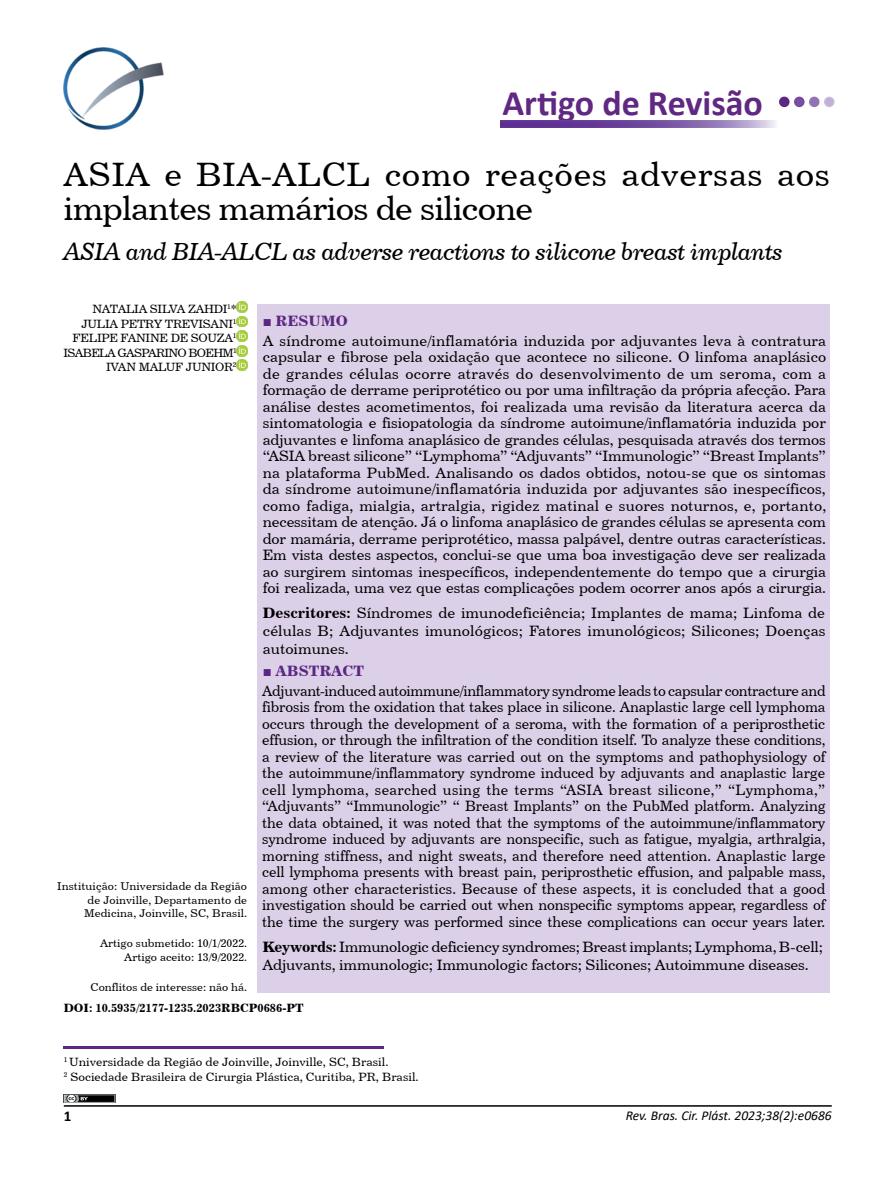
<style>
.page{position:relative;width:893px;height:1191px;background:#fff}
.page>*{position:absolute;margin:0;border:0;box-sizing:border-box;transform-origin:0 0}
.t1{font:700 36px "Calibri";color:#602883}
.t2{font:33.75px/34.5px "Century 731 BT Roman A";letter-spacing:.015em;color:#000}
.t3{font:24.75px "Century 731 BT Italic A";letter-spacing:-.03em;color:#000}
.t4{font:15px/16.5px "Century 731 BT Roman A";letter-spacing:-.01em;color:#000;text-align:justify}
.t5{font:15px/16.5px "Century 731 BT Roman A";letter-spacing:-.01em;color:#000;text-align:justify;scale:.95 1}
.t6{font:15px "Century 731 BT Bold A";color:#5c2783}
.t7{font:700 15px "Calibri";color:#000}
.t8{font:italic 13.5px "Calibri";color:#000}
.t9{font:12px/15px "Century 731 BT Roman A";color:#000}
.t10{font:12px/14.4px "Century 731 BT Roman A";letter-spacing:-.025em;color:#000;text-align:right}
.t11{font:12px "Century 731 BT Bold A";color:#000}
.t12{font:11.25px/13.5px "Century 731 BT Roman A";letter-spacing:.01em;color:#000;text-align:right}
.s1{font-family:"Times New Roman";font-weight:700}
.s2{font-family:"Century 731 BT Bold A"}
</style>
<div class="page">
<hr style="left:64px;top:1105px;width:768px;height:1px;background:#000">
<svg style="left:236px;top:302px;width:11px;height:68px"></svg>
<img style="left:63px;top:47px;width:101px;height:82px">
<div style="left:258px;top:304px;width:572px;height:688px;background:#dbd0e7"></div>
<hr style="left:64px;top:1046px;width:320px;height:2px;background:#5c2783">
<img style="left:64px;top:1094px;width:51px;height:9px">
<img style="left:501px;top:121px;width:275px;height:7px">
<div style="left:780px;top:97px;width:9px;height:9px;background:#5c2783;border-radius:50%"></div>
<div style="left:779px;top:97px;width:11px;height:10px;border:2px solid #5c2783;border-radius:50%"></div>
<div style="left:795px;top:97px;width:9px;height:9px;background:#7551a1;border-radius:50%"></div>
<div style="left:794px;top:97px;width:11px;height:10px;border:2px solid #794897;border-radius:50%"></div>
<div style="left:810px;top:97px;width:9px;height:9px;background:#8f73b4;border-radius:50%"></div>
<div style="left:809px;top:97px;width:11px;height:10px;border:2px solid #9774b1;border-radius:50%"></div>
<div style="left:825px;top:97px;width:9px;height:9px;background:#beb0d6;border-radius:50%"></div>
<div style="left:824px;top:97px;width:11px;height:10px;border:2px solid #c9bbdd;border-radius:50%"></div>
<h1 class="t1" style="left:502px;top:78px;width:262px">Artigo de Revisão</h1>
<h2 class="t2" style="left:63px;top:156px;width:768px">ASIA e BIA-ALCL como reações adversas aos implantes mamários de silicone</h2>
<h3 class="t3" style="left:63px;top:236px;width:721px">ASIA and BIA-ALCL as adverse reactions to silicone breast implants</h3>
<p class="t10" style="left:64px;top:302px;width:175px">NATALIA SILVA ZAHDI<sup>1</sup>*<br>JULIA PETRY TREVISANI<sup>1<br></sup>FELIPE FANINE DE SOUZA<sup>1<br></sup>ISABELA GASPARINO BOEHM<sup>1<br></sup>IVAN MALUF JUNIOR<sup>2</sup></p>
<p class="t12" style="left:57px;top:879px;width:191px">Instituição: Universidade da Região de Joinville, Departamento de<br>Medicina, Joinville, SC, Brasil.</p>
<p class="t12" style="left:100px;top:936px;width:148px">Artigo submetido: 10/1/2022.<br>Artigo aceito: 13/9/2022.</p>
<p class="t12" style="left:91px;top:980px;width:158px">Conflitos de interesse: não há.</p>
<p class="t6" style="left:263px;top:312px;width:87px"><span class="s1">■</span> RESUMO</p>
<p class="t4" style="left:263px;top:332px;width:565px">A síndrome autoimune/inflamatória induzida por adjuvantes leva à contratura capsular e fibrose pela oxidação que acontece no silicone. O linfoma anaplásico de grandes células ocorre através do desenvolvimento de um seroma, com a formação de derrame periprotético ou por uma infiltração da própria afecção. Para análise destes acometimentos, foi realizada uma revisão da literatura acerca da sintomatologia e fisiopatologia da síndrome autoimune/inflamatória induzida por adjuvantes e linfoma anaplásico de grandes células, pesquisada através dos termos “ASIA breast silicone” “Lymphoma” “Adjuvants” “Immunologic” “Breast Implants” na plataforma PubMed. Analisando os dados obtidos, notou-se que os sintomas da síndrome autoimune/inflamatória induzida por adjuvantes são inespecíficos, como fadiga, mialgia, artralgia, rigidez matinal e suores noturnos, e, portanto, necessitam de atenção. Já o linfoma anaplásico de grandes células se apresenta com dor mamária, derrame periprotético, massa palpável, dentre outras características.<br>Em vista destes aspectos, conclui-se que uma boa investigação deve ser realizada ao surgirem sintomas inespecíficos, independentemente do tempo que a cirurgia foi realizada, uma vez que estas complicações podem ocorrer anos após a cirurgia.</p>
<p class="t4" style="left:263px;top:603px;width:564px;line-height:18px"><span class="s2">Descritores:</span> Síndromes de imunodeficiência; Implantes de mama; Linfoma de células B; Adjuvantes imunológicos; Fatores imunológicos; Silicones; Doenças autoimunes.</p>
<p class="t6" style="left:263px;top:662px;width:103px"><span class="s1">■</span> ABSTRACT</p>
<p class="t5" style="left:262px;top:682px;width:595px">Adjuvant-induced autoimmune/inflammatory syndrome leads to capsular contracture and fibrosis from the oxidation that takes place in silicone. Anaplastic large cell lymphoma occurs through the development of a seroma, with the formation of a periprosthetic effusion, or through the infiltration of the condition itself. To analyze these conditions, a review of the literature was carried out on the symptoms and pathophysiology of the autoimmune/inflammatory syndrome induced by adjuvants and anaplastic large cell lymphoma, searched using the terms “ASIA breast silicone,” “Lymphoma,” “Adjuvants” “Immunologic” “ Breast Implants” on the PubMed platform. Analyzing the data obtained, it was noted that the symptoms of the autoimmune/inflammatory syndrome induced by adjuvants are nonspecific, such as fatigue, myalgia, arthralgia, morning stiffness, and night sweats, and therefore need attention. Anaplastic large cell lymphoma presents with breast pain, periprosthetic effusion, and palpable mass, among other characteristics. Because of these aspects, it is concluded that a good investigation should be carried out when nonspecific symptoms appear, regardless of the time the surgery was performed since these complications can occur years later.</p>
<p class="t4" style="left:262px;top:937px;width:562px;line-height:18px"><span class="s2">Keywords:</span> Immunologic deficiency syndromes; Breast implants; Lymphoma, B-cell;<br>Adjuvants, immunologic; Immunologic factors; Silicones; Autoimmune diseases.</p>
<p class="t11" style="left:64px;top:1000px;width:241px">DOI: 10.5935/2177-1235.2023RBCP0686-PT</p>
<p class="t9" style="left:64px;top:1054px;width:356px"><sup>1</sup> Universidade da Região de Joinville, Joinville, SC, Brasil.<br><sup>2</sup> Sociedade Brasileira de Cirurgia Plástica, Curitiba, PR, Brasil.</p>
<p class="t7" style="left:64px;top:1105px;width:9px">1</p>
<p class="t8" style="left:626px;top:1106px;width:208px">Rev. Bras. Cir. Plást. 2023;38(2):e0686</p>
</div>
